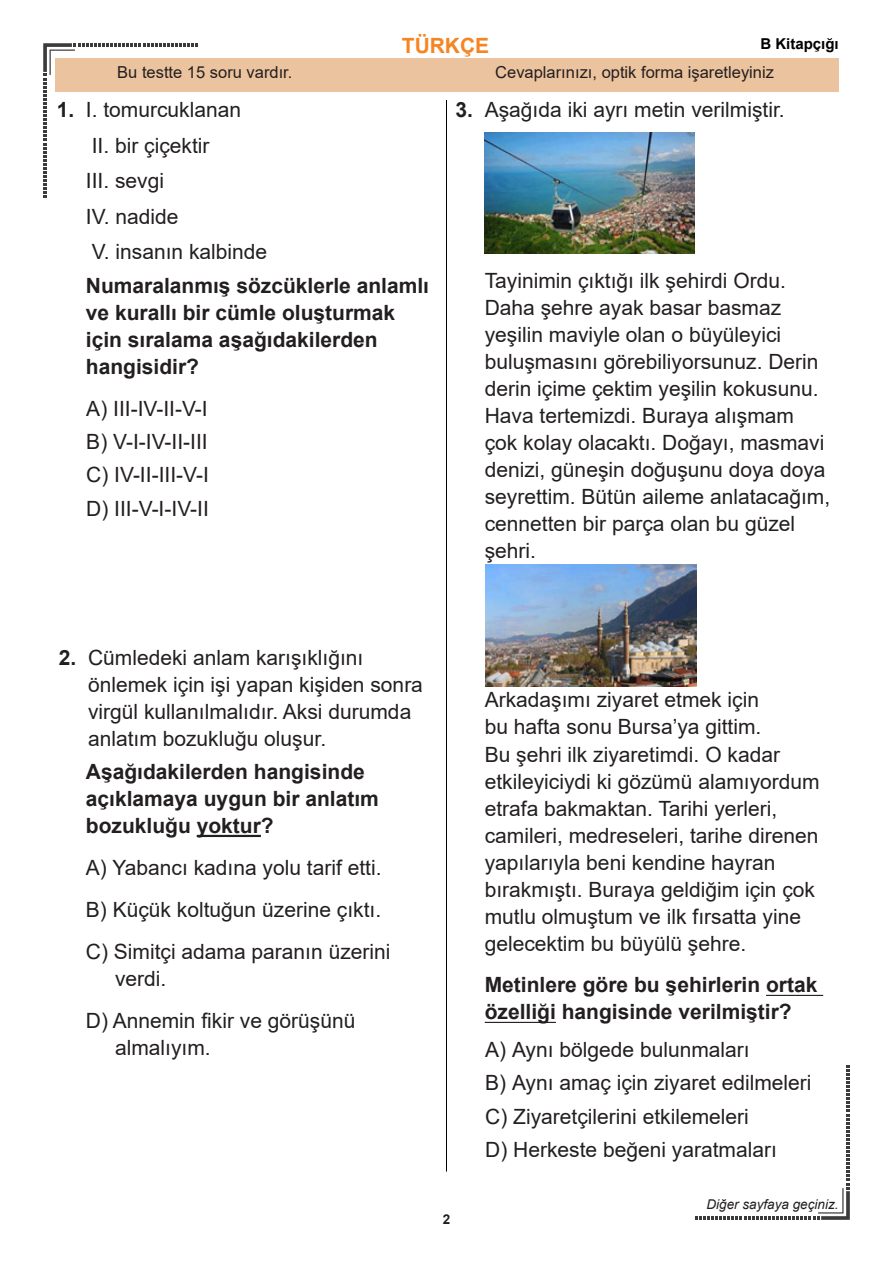
<style>
.page{position:relative;width:893px;height:1263px;background:#fff}
.page>*{position:absolute;margin:0;border:0;box-sizing:border-box;transform-origin:0 0}
.t1{font:21px/27px "Arial";color:#231f20}
.t2{font:700 21px/27px "Arial";color:#231f20}
.t3{font:700 21px "Arial";color:#f58522}
.t4{font:16.5px "Arial";color:#231f20}
.t5{font:700 15px "Arial";color:#000}
.t6{font:italic 13.5px "Arial";color:#231f20}
.t7{font:700 13.5px "Arial";color:#231f20}
.s1{font-weight:700}
</style>
<div class="page">
<svg style="left:43px;top:43px;width:155px;height:155px"></svg>
<svg style="left:695px;top:1065px;width:155px;height:155px"></svg>
<hr style="left:446px;top:100px;width:1px;height:1071px;background:#000">
<hr style="left:197px;top:835px;width:64px;height:2px;background:#231f20">
<hr style="left:766px;top:995px;width:57px;height:1px;background:#231f20">
<hr style="left:485px;top:1022px;width:71px;height:1px;background:#231f20">
<img style="left:485px;top:132px;width:209px;height:122px">
<img style="left:486px;top:564px;width:210px;height:123px">
<div style="left:55px;top:58px;width:783px;height:34px;background:#ebc39e"></div>
<p class="t3" style="left:402px;top:30px;width:89px">TÜRKÇE</p>
<p class="t5" style="left:760px;top:33px;width:80px">B Kitapçığı</p>
<p class="t4" style="left:117px;top:61px;width:177px">Bu testte 15 soru vardır.</p>
<p class="t4" style="left:495px;top:61px;width:280px">Cevaplarınızı, optik forma işaretleyiniz</p>
<p class="t1" style="left:86px;top:92px;width:183px;line-height:35.5px;text-indent:-29px"><span class="s1">1.</span> I. tomurcuklanan<br>II. bir çiçektir<br>III. sevgi<br>IV. nadide<br>V. insanın kalbinde</p>
<p class="t2" style="left:86px;top:272px;width:345px">Numaralanmış sözcüklerle anlamlı ve kurallı bir cümle oluşturmak için sıralama aşağıdakilerden hangisidir?</p>
<p class="t1" style="left:86px;top:391px;width:124px;line-height:33.3px;text-align:justify">A) III-IV-II-V-I B) V-I-IV-II-III C) IV-II-III-V-I D) III-V-I-IV-II</p>
<p class="t1" style="left:456px;top:96px;width:331px"><span class="s1">3.</span> Aşağıda iki ayrı metin verilmiştir.</p>
<p class="t1" style="left:485px;top:267px;width:347px">Tayinimin çıktığı ilk şehirdi Ordu.<br>Daha şehre ayak basar basmaz yeşilin maviyle olan o büyüleyici buluşmasını görebiliyorsunuz. Derin derin içime çektim yeşilin kokusunu.<br>Hava tertemizdi. Buraya alışmam çok kolay olacaktı. Doğayı, masmavi denizi, güneşin doğuşunu doya doya seyrettim. Bütün aileme anlatacağım, cennetten bir parça olan bu güzel şehri.</p>
<p class="t1" style="left:88px;top:643px;width:336px;text-indent:-29px"><span class="s1">2.</span> Cümledeki anlam karışıklığını önlemek için işi yapan kişiden sonra virgül kullanılmalıdır. Aksi durumda anlatım bozukluğu oluşur.</p>
<p class="t2" style="left:86px;top:758px;width:294px">Aşağıdakilerden hangisinde açıklamaya uygun bir anlatım bozukluğu yoktur?</p>
<p class="t1" style="left:86px;top:846px;width:306px;line-height:41.8px">A) Yabancı kadına yolu tarif etti.<br>B) Küçük koltuğun üzerine çıktı.<br>C) Simitçi adama paranın üzerini</p>
<p class="t1" style="left:86px;top:957px;width:271px;line-height:41.8px;text-indent:29px">verdi.<br>D) Annemin fikir ve görüşünü</p>
<p class="t1" style="left:115px;top:1033px;width:97px">almalıyım.</p>
<p class="t7" style="left:443px;top:1210px;width:9px">2</p>
<p class="t1" style="left:485px;top:686px;width:336px">Arkadaşımı ziyaret etmek için<br>bu hafta sonu Bursa’ya gittim.<br>Bu şehri ilk ziyaretimdi. O kadar etkileyiciydi ki gözümü alamıyordum etrafa bakmaktan. Tarihi yerleri, camileri, medreseleri, tarihe direnen yapılarıyla beni kendine hayran bırakmıştı. Buraya geldiğim için çok mutlu olmuştum ve ilk fırsatta yine gelecektim bu büyülü şehre.</p>
<p class="t2" style="left:485px;top:972px;width:334px">Metinlere göre bu şehirlerin ortak özelliği hangisinde verilmiştir?</p>
<p class="t1" style="left:485px;top:1033px;width:328px;line-height:33.3px">A) Aynı bölgede bulunmaları<br>B) Aynı amaç için ziyaret edilmeleri<br>C) Ziyaretçilerini etkilemeleri<br>D) Herkeste beğeni yaratmaları</p>
<p class="t6" style="left:706px;top:1195px;width:134px">Diğer sayfaya geçiniz.</p>
</div>
